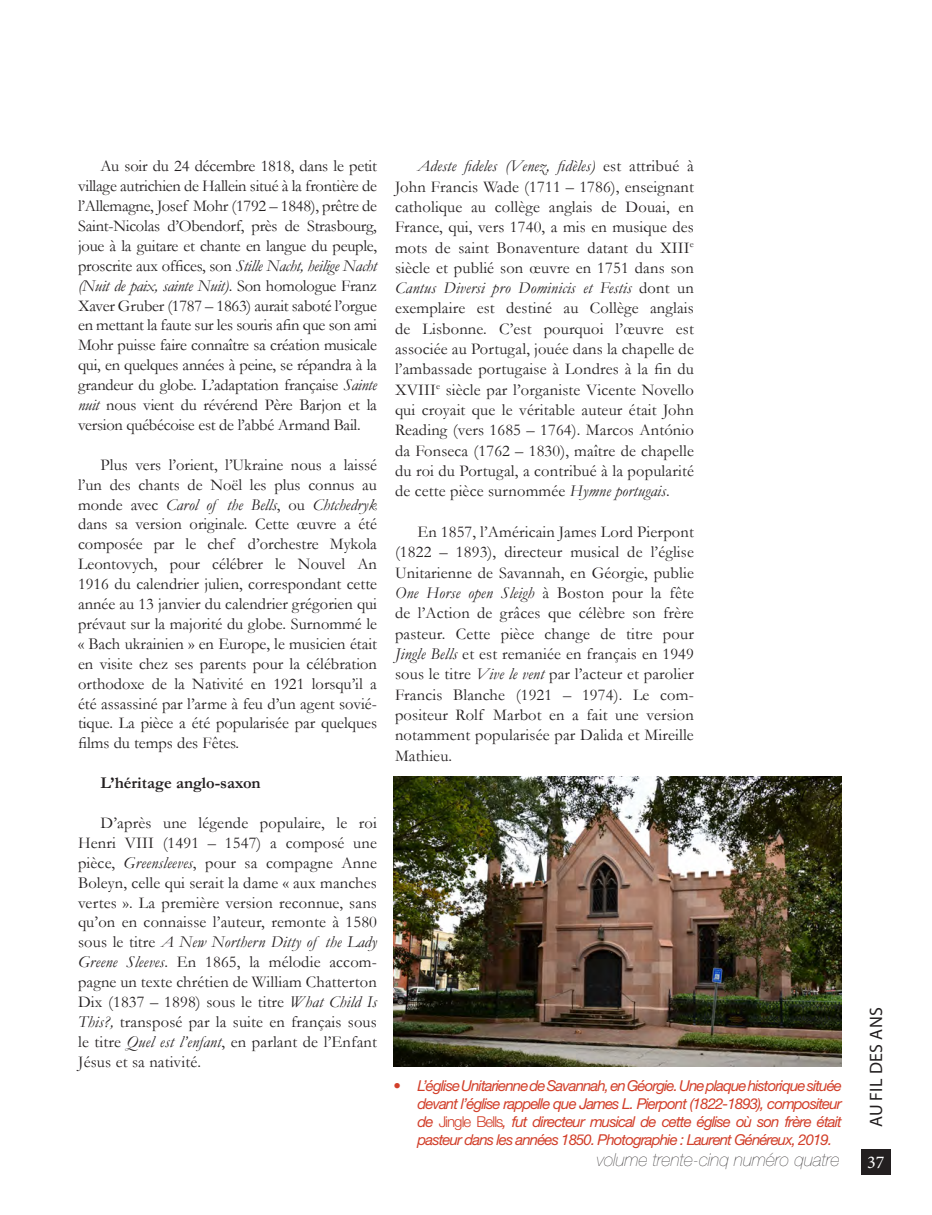
<style>
.page{position:relative;width:932px;height:1215px;background:#fff}
.page>*{position:absolute;margin:0;border:0;box-sizing:border-box;transform-origin:0 0}
.t1{font:italic 200 18px "Helvetica Neue LT Std";color:#231f20}
.t2{font:18px "Myriad Pro";letter-spacing:.02em;color:#231f20}
.t3{font:18px "Minion Pro";color:#fff}
.Corps_de_texte{font:16.5px/20px "Garamond";letter-spacing:.01em;color:#231f20;text-align:justify}
.Sous-titre{font:700 16.5px "Garamond";color:#231f20}
.t4{font:italic 15px/18px "Helvetica Neue LT Std";letter-spacing:-.06em;color:#d23f2a;text-align:justify}
.s1{font-style:italic}
.s2{font-weight:300;font-style:normal}
</style>
<div class="page">
<img style="left:393px;top:776px;width:448px;height:291px">
<div style="left:861px;top:1149px;width:29px;height:25px;background:#231f20"></div>
<p class="Corps_de_texte" style="left:78px;top:156px;width:300px;text-indent:23px">Au soir du 24 décembre 1818, dans le petit village autrichien de Hallein situé à la frontière de l’Allemagne, Josef Mohr (1792 – 1848), prêtre de Saint-Nicolas d’Obendorf, près de Strasbourg, joue à la guitare et chante en langue du peuple, proscrite aux offices, son <span class="s1">Stille Nacht, heilige Nacht (Nuit de paix, sainte Nuit)</span>. Son homologue Franz Xaver Gruber (1787 – 1863) aurait saboté l’orgue en mettant la faute sur les souris afin que son ami Mohr puisse faire connaître sa création musicale qui, en quelques années à peine, se répandra à la grandeur du globe. L’adaptation française <span class="s1">Sainte nuit</span> nous vient du révérend Père Barjon et la version québécoise est de l’abbé Armand Bail.</p>
<p class="Corps_de_texte" style="left:78px;top:454px;width:300px;text-indent:23px">Plus vers l’orient, l’Ukraine nous a laissé l’un des chants de Noël les plus connus au monde avec <span class="s1">Carol of the Bells</span>, ou <span class="s1">Chtchedryk </span>dans sa version originale. Cette œuvre a été composée par le chef d’orchestre Mykola Leontovych, pour célébrer le Nouvel An 1916 du calendrier julien, correspondant cette année au 13 janvier du calendrier grégorien qui prévaut sur la majorité du globe. Surnommé le « Bach ukrainien » en Europe, le musicien était en visite chez ses parents pour la célébration orthodoxe de la Nativité en 1921 lorsqu’il a été assassiné par l’arme à feu d’un agent sovié&shy;tique. La pièce a été popularisée par quelques films du temps des Fêtes.</p>
<p class="Sous-titre" style="left:101px;top:772px;width:162px">L’héritage anglo-saxon</p>
<p class="Corps_de_texte" style="left:78px;top:812px;width:300px;text-indent:23px">D’après une légende populaire, le roi Henri VIII (1491 – 1547) a composé une pièce, <span class="s1">Greensleeves</span>, pour sa compagne Anne Boleyn, celle qui serait la dame « aux manches vertes ». La première version reconnue, sans qu’on en connaisse l’auteur, remonte à 1580 sous le titre <span class="s1">A New Northern Ditty of the Lady Greene Sleeves</span>. En 1865, la mélodie accom&shy;pagne un texte chrétien de William Chatterton Dix (1837 – 1898) sous le titre <span class="s1">What Child Is This?,</span> transposé par la suite en français sous le titre <span class="s1">Quel est l’enfant</span>, en parlant de l’Enfant Jésus et sa nativité.</p>
<p class="Corps_de_texte" style="left:395px;top:156px;width:300px;text-indent:23px"><span class="s1">Adeste fideles (Venez, fidèles)</span> est attribué à John Francis Wade (1711 – 1786), enseignant catholique au collège anglais de Douai, en France, qui, vers 1740, a mis en musique des mots de saint Bonaventure datant du XIII<sup>e </sup>siècle et publié son œuvre en 1751 dans son <span class="s1">Cantus Diversi pro Dominicis et Festis</span> dont un exemplaire est destiné au Collège anglais de Lisbonne. C’est pourquoi l’œuvre est associée au Portugal, jouée dans la chapelle de l’ambassade portugaise à Londres à la fin du XVIII<sup>e</sup> siècle par l’organiste Vicente Novello qui croyait que le véritable auteur était John Reading (vers 1685 – 1764). Marcos António da Fonseca (1762 – 1830), maître de chapelle du roi du Portugal, a contribué à la popularité de cette pièce surnommée <span class="s1">Hymne portugais</span>.</p>
<p class="Corps_de_texte" style="left:395px;top:521px;width:300px;text-indent:23px">En 1857, l’Américain James Lord Pierpont (1822 – 1893), directeur musical de l’église Unitarienne de Savannah, en Géorgie, publie <span class="s1">One Horse open Sleigh</span> à Boston pour la fête de l’Action de grâces que célèbre son frère pasteur. Cette pièce change de titre pour <span class="s1">Jingle Bells</span> et est remaniée en français en 1949 sous le titre <span class="s1">Vive le vent</span> par l’acteur et parolier Francis Blanche (1921 – 1974). Le com&shy;positeur Rolf Marbot en a fait une version notamment popularisée par Dalida et Mireille Mathieu.</p>
<p class="t4" style="left:417px;top:1076px;width:426px;text-indent:-24px">• L’église Unitarienne de Savannah, en Géorgie. Une plaque historique située devant l’église rappelle que James L. Pierpont (1822-1893), compositeur de <span class="s2">Jingle Bells</span>, fut directeur musical de cette église où son frère était pasteur dans les années 1850. Photographie : Laurent Généreux, 2019.</p>
<p class="t1" style="left:597px;top:1149px;width:244px">volume trente-cinq numéro quatre</p>
<p class="t2" style="left:865px;top:1127px;width:122px;rotate:-90deg">AU FIL DES ANS</p>
<p class="t3" style="left:867px;top:1150px;width:19px">37</p>
</div>
